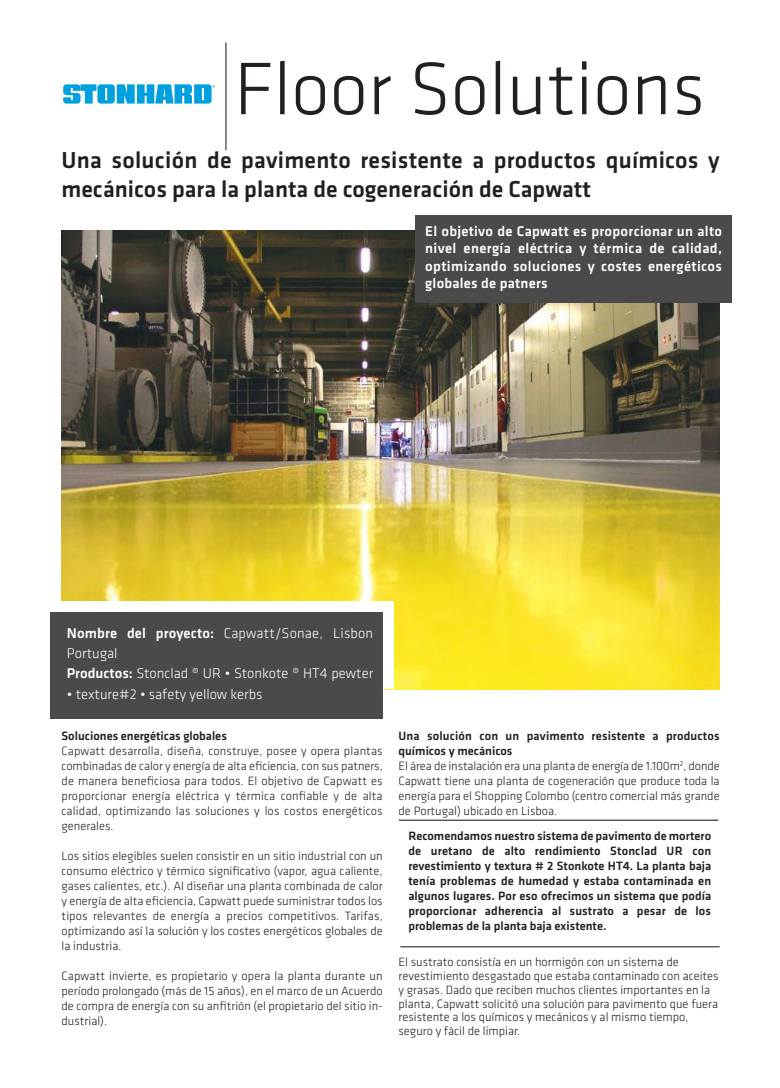
<style>
.page{position:relative;width:780px;height:1088px;background:#fff}
.page>*{position:absolute;margin:0;border:0;box-sizing:border-box;transform-origin:0 0}
.t1{font:300 77.12px "Klavika";color:#241f1f}
.t2{font:500 23.88px/28.8px "Klavika";letter-spacing:.01em;color:#241f1f}
.t3{font:500 14.62px/17.5px "Klavika";letter-spacing:.025em;color:#fff;text-align:justify}
.t4{font:300 14.62px/20.2px "Klavika";color:#fff}
.t5{font:300 12.5px/15px "Klavika";color:#241f1f;text-align:justify}
.t6{font:500 12.5px/15px "Klavika";color:#241f1f;text-align:justify}
.t7{font:6.75px "Myriad Pro";color:#009fde}
.s1{font-weight:500}
</style>
<div class="page">
<svg style="left:63px;top:84px;width:148px;height:20px;background:#3bb5e5"></svg>
<hr style="left:225px;top:43px;width:1px;height:107px;background:#4b4a4b">
<img style="left:61px;top:230px;width:658px;height:459px">
<div style="left:61px;top:601px;width:333px;height:88px;background:#fff"></div>
<div style="left:50px;top:612px;width:333px;height:107px;background:#4b4a4b"></div>
<div style="left:415px;top:215px;width:316px;height:88px;background:#4b4a4b"></div>
<hr style="left:399px;top:819px;width:319px;height:2px;background:#4b4a4b">
<hr style="left:400px;top:946px;width:319px;height:1px;background:#4b4a4b">
<p class="t7" style="left:212px;top:85px;width:4px">®</p>
<h1 class="t1" style="left:234px;top:61px;width:472px">Floor Solutions</h1>
<h2 class="t2" style="left:61px;top:148px;width:659px">Una solución de pavimento resistente a productos químicos y mecánicos para la planta de cogeneración de Capwatt</h2>
<p class="t3" style="left:425px;top:223px;width:298px">El objetivo de Capwatt es proporcionar un alto nivel energía eléctrica y térmica de calidad, optimizando soluciones y costes energéticos globales de patners</p>
<p class="t4" style="left:67px;top:624px;width:308px"><span class="s1">Nombre del proyecto:</span> Capwatt/Sonae, Lisbon<br>Portugal<br><span class="s1">Productos:</span> Stonclad ® UR • Stonkote ® HT4 pewter</p>
<p class="t4" style="left:67px;top:685px;width:197px">• texture#2 • safety yellow kerbs</p>
<p class="t6" style="left:61px;top:729px;width:167px">Soluciones energéticas globales</p>
<p class="t5" style="left:61px;top:744px;width:322px">Capwatt desarrolla, diseña, construye, posee y opera plantas combinadas de calor y energía de alta eficiencia, con sus patners, de manera beneficiosa para todos. El objetivo de Capwatt es proporcionar energía eléctrica y térmica confiable y de alta calidad, optimizando las soluciones y los costos energéticos generales.</p>
<p class="t5" style="left:61px;top:849px;width:323px">Los sitios elegibles suelen consistir en un sitio industrial con un consumo eléctrico y térmico significativo (vapor, agua caliente, gases calientes, etc.). Al diseñar una planta combinada de calor y energía de alta eficiencia, Capwatt puede suministrar todos los tipos relevantes de energía a precios competitivos. Tarifas, optimizando así la solución y los costes energéticos globales de la industria.</p>
<p class="t5" style="left:62px;top:969px;width:322px">Capwatt invierte, es propietario y opera la planta durante un período prolongado (más de 15 años), en el marco de un Acuerdo de compra de energía con su anfitrión (el propietario del sitio in&shy;dustrial).</p>
<p class="t5" style="left:398px;top:729px;width:323px;text-align:left"><span class="s1">Una solución con un pavimento resistente a productos químicos y mecánicos<br></span>El área de instalación era una planta de energía de 1.100m<sup>2</sup>, donde Capwatt tiene una planta de cogeneración que produce toda la energía para el Shopping Colombo (centro comercial más grande de Portugal) ubicado en Lisboa.</p>
<p class="t6" style="left:408px;top:829px;width:304px">Recomendamos nuestro sistema de pavimento de mortero de uretano de alto rendimiento Stonclad UR con revestimiento y textura # 2 Stonkote HT4. La planta baja tenía problemas de humedad y estaba contaminada en algunos lugares. Por eso ofrecimos un sistema que podía proporcionar adherencia al sustrato a pesar de los problemas de la planta baja existente.</p>
<p class="t5" style="left:398px;top:956px;width:321px;line-height:13.8px;text-align:left">El sustrato consistía en un hormigón con un sistema de revestimiento desgastado que estaba contaminado con aceites y grasas. Dado que reciben muchos clientes importantes en la planta, Capwatt solicitó una solución para pavimento que fuera resistente a los químicos y mecánicos y al mismo tiempo, seguro y fácil de limpiar.</p>
</div>
